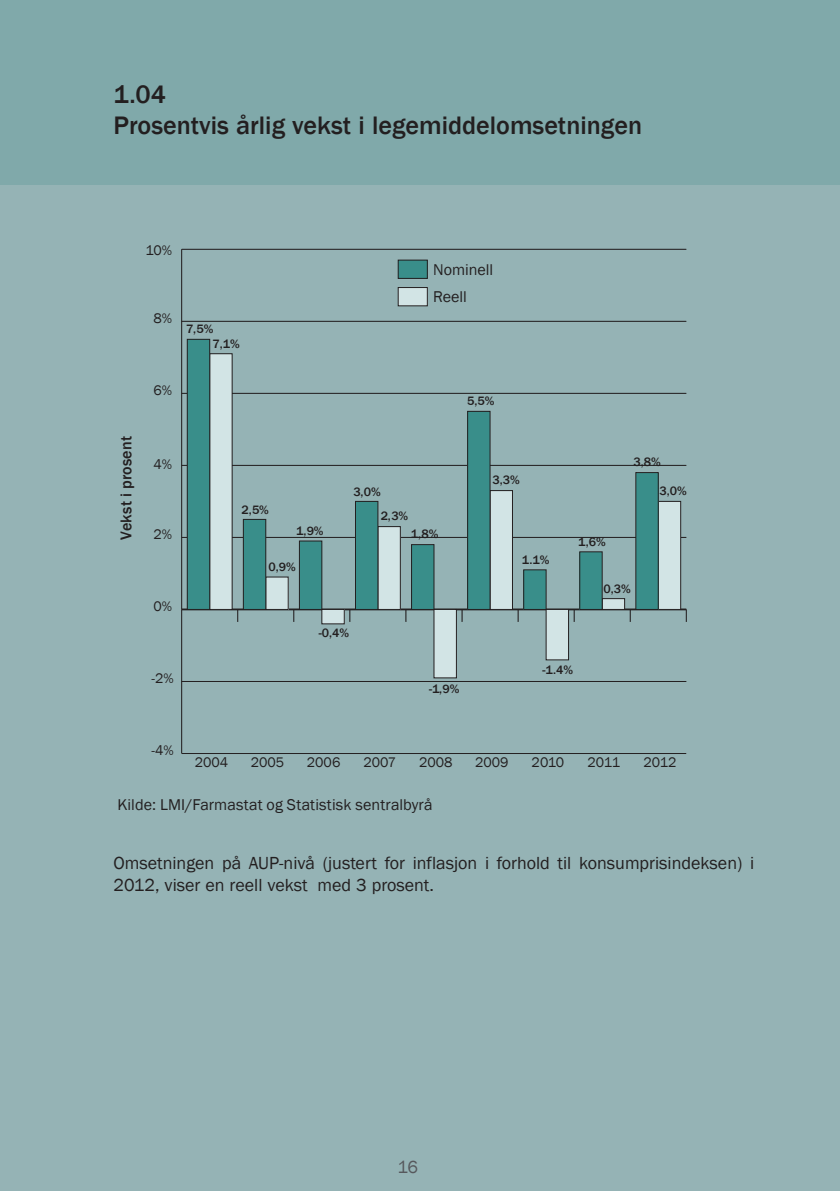
<style>
.page{position:relative;width:840px;height:1191px;background:#fff}
.page>*{position:absolute;margin:0;border:0;box-sizing:border-box;transform-origin:0 0}
.t1{font:500 26px/31.2px "Franklin Gothic";color:#231f20}
.t2{font:18px/21.6px "Franklin Gothic";color:#231f20}
.t3{font:18px "Franklin Gothic";color:#56585c}
.t4{font:16px "Franklin Gothic";letter-spacing:.005em;color:#231f20}
.t5{font:500 16px "Franklin Gothic";letter-spacing:.01em;color:#231f20}
.t6{font:14.2px "Franklin Gothic";color:#231f20}
.t7{font:500 12.4px "Franklin Gothic";color:#231f20}
</style>
<div class="page">
<div style="left:0;top:0;width:839px;height:1191px;background:#95b3b5"></div>
<div style="left:0;top:0;width:839px;height:184px;background:#80a9aa"></div>
<hr style="left:181px;top:608px;width:505px;height:2px;background:#231f20">
<svg style="left:237px;top:610px;width:1px;height:12px"></svg>
<svg style="left:293px;top:610px;width:1px;height:12px"></svg>
<svg style="left:349px;top:610px;width:1px;height:12px"></svg>
<svg style="left:405px;top:610px;width:1px;height:12px"></svg>
<svg style="left:461px;top:610px;width:1px;height:12px"></svg>
<svg style="left:517px;top:610px;width:1px;height:12px"></svg>
<svg style="left:573px;top:610px;width:1px;height:12px"></svg>
<svg style="left:629px;top:610px;width:1px;height:12px"></svg>
<svg style="left:685px;top:610px;width:1px;height:12px"></svg>
<hr style="left:181px;top:249px;width:1px;height:504px;background:#231f20">
<hr style="left:181px;top:753px;width:505px;height:1px;background:#231f20">
<hr style="left:181px;top:681px;width:505px;height:1px;background:#231f20">
<hr style="left:181px;top:537px;width:505px;height:1px;background:#231f20">
<hr style="left:181px;top:465px;width:505px;height:1px;background:#231f20">
<hr style="left:181px;top:393px;width:505px;height:1px;background:#231f20">
<hr style="left:181px;top:321px;width:505px;height:1px;background:#231f20">
<hr style="left:181px;top:249px;width:505px;height:1px;background:#231f20">
<div style="left:209px;top:354px;width:23px;height:255px;background:#d2e4e5"></div>
<div style="left:265px;top:577px;width:23px;height:32px;background:#d2e4e5"></div>
<div style="left:321px;top:609px;width:23px;height:15px;background:#d2e4e5"></div>
<div style="left:321px;top:609px;width:23px;height:15px;border:1px solid #231f20"></div>
<div style="left:378px;top:526px;width:22px;height:83px;background:#d2e4e5"></div>
<div style="left:434px;top:609px;width:22px;height:69px;background:#d2e4e5"></div>
<div style="left:490px;top:490px;width:22px;height:119px;background:#d2e4e5"></div>
<div style="left:489px;top:490px;width:23px;height:119px;border:1px solid #231f20"></div>
<div style="left:546px;top:609px;width:22px;height:51px;background:#d2e4e5"></div>
<div style="left:602px;top:598px;width:22px;height:11px;background:#d2e4e5"></div>
<div style="left:601px;top:598px;width:23px;height:11px;border:1px solid #231f20"></div>
<div style="left:658px;top:501px;width:22px;height:108px;background:#d2e4e5"></div>
<div style="left:657px;top:501px;width:23px;height:108px;border:1px solid #231f20"></div>
<div style="left:187px;top:339px;width:22px;height:270px;background:#398e8a"></div>
<div style="left:187px;top:339px;width:23px;height:270px;border:1px solid #231f20"></div>
<div style="left:243px;top:519px;width:22px;height:90px;background:#398e8a"></div>
<div style="left:243px;top:519px;width:23px;height:90px;border:1px solid #231f20"></div>
<div style="left:299px;top:541px;width:22px;height:68px;background:#398e8a"></div>
<div style="left:299px;top:541px;width:23px;height:68px;border:1px solid #231f20"></div>
<div style="left:355px;top:501px;width:23px;height:108px;background:#398e8a"></div>
<div style="left:355px;top:501px;width:23px;height:108px;border:1px solid #231f20"></div>
<div style="left:411px;top:544px;width:23px;height:65px;background:#398e8a"></div>
<div style="left:411px;top:544px;width:23px;height:65px;border:1px solid #231f20"></div>
<div style="left:467px;top:411px;width:23px;height:198px;background:#398e8a"></div>
<div style="left:467px;top:411px;width:23px;height:198px;border:1px solid #231f20"></div>
<div style="left:523px;top:570px;width:23px;height:39px;background:#398e8a"></div>
<div style="left:523px;top:569px;width:23px;height:40px;border:1px solid #231f20"></div>
<div style="left:579px;top:552px;width:23px;height:57px;background:#398e8a"></div>
<div style="left:579px;top:551px;width:23px;height:58px;border:1px solid #231f20"></div>
<div style="left:635px;top:472px;width:23px;height:137px;background:#398e8a"></div>
<div style="left:635px;top:472px;width:23px;height:137px;border:1px solid #231f20"></div>
<div style="left:398px;top:260px;width:29px;height:18px;background:#398e8a"></div>
<div style="left:398px;top:260px;width:29px;height:19px;border:1px solid #231f20"></div>
<div style="left:398px;top:287px;width:29px;height:19px;background:#d2e4e5"></div>
<div style="left:398px;top:287px;width:29px;height:19px;border:1px solid #231f20"></div>
<p class="t1" style="left:113px;top:79px;width:530px">1.04<br>Prosentvis årlig vekst i legemiddelomsetningen</p>
<p class="t6" style="left:145px;top:241px;width:28px">10%</p>
<p class="t6" style="left:153px;top:309px;width:20px">8%</p>
<p class="t7" style="left:186px;top:321px;width:29px">7,5%</p>
<p class="t7" style="left:212px;top:336px;width:29px">7,1%</p>
<p class="t4" style="left:433px;top:260px;width:62px">Nominell</p>
<p class="t4" style="left:433px;top:287px;width:35px">Reell</p>
<p class="t5" style="left:116px;top:539px;width:105px;rotate:-90deg">Vekst i prosent</p>
<p class="t6" style="left:153px;top:381px;width:20px">6%</p>
<p class="t6" style="left:153px;top:455px;width:20px">4%</p>
<p class="t6" style="left:153px;top:525px;width:20px">2%</p>
<p class="t6" style="left:153px;top:597px;width:20px">0%</p>
<p class="t6" style="left:151px;top:669px;width:24px">-2%</p>
<p class="t7" style="left:241px;top:502px;width:29px">2,5%</p>
<p class="t7" style="left:296px;top:523px;width:29px">1,9%</p>
<p class="t7" style="left:268px;top:559px;width:29px">0,9%</p>
<p class="t7" style="left:467px;top:393px;width:29px">5,5%</p>
<p class="t7" style="left:633px;top:454px;width:29px">3,8%</p>
<p class="t7" style="left:492px;top:472px;width:29px">3,3%</p>
<p class="t7" style="left:353px;top:484px;width:29px">3,0%</p>
<p class="t7" style="left:659px;top:483px;width:29px">3,0%</p>
<p class="t7" style="left:380px;top:508px;width:29px">2,3%</p>
<p class="t7" style="left:411px;top:526px;width:29px">1,8%</p>
<p class="t7" style="left:521px;top:552px;width:29px">1.1%</p>
<p class="t7" style="left:578px;top:534px;width:29px">1,6%</p>
<p class="t7" style="left:603px;top:581px;width:29px">0,3%</p>
<p class="t7" style="left:319px;top:625px;width:32px">-0,4%</p>
<p class="t7" style="left:429px;top:681px;width:32px">-1,9%</p>
<p class="t7" style="left:542px;top:662px;width:32px">-1.4%</p>
<p class="t6" style="left:151px;top:741px;width:24px">-4%</p>
<p class="t6" style="left:195px;top:753px;width:35px">2004</p>
<p class="t6" style="left:251px;top:753px;width:35px">2005</p>
<p class="t6" style="left:307px;top:753px;width:35px">2006</p>
<p class="t6" style="left:363px;top:753px;width:34px">2007</p>
<p class="t6" style="left:419px;top:753px;width:35px">2008</p>
<p class="t6" style="left:475px;top:753px;width:35px">2009</p>
<p class="t6" style="left:531px;top:753px;width:34px">2010</p>
<p class="t6" style="left:587px;top:753px;width:34px">2011</p>
<p class="t6" style="left:643px;top:753px;width:34px">2012</p>
<p class="t4" style="left:117px;top:794px;width:316px">Kilde: LMI/Farmastat og Statistisk sentralbyrå</p>
<p class="t2" style="left:113px;top:853px;width:641px">Omsetningen på AUP-nivå (justert for inflasjon i forhold til konsumprisindeksen) i<br>2012, viser en reell vekst med 3 prosent.</p>
<p class="t3" style="left:397px;top:1155px;width:22px">16</p>
</div>
